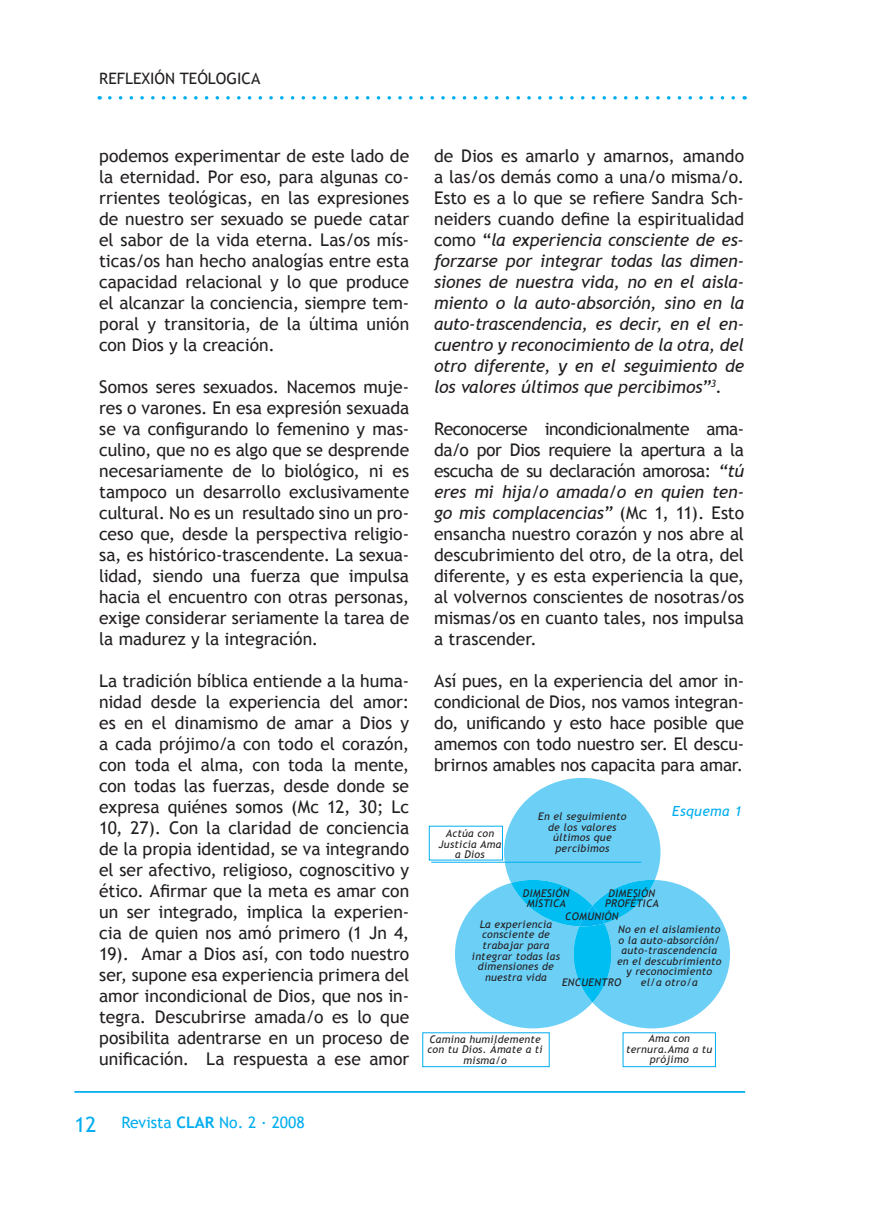
<style>
.page{position:relative;width:893px;height:1216px;background:#fff}
.page>*{position:absolute;margin:0;border:0;box-sizing:border-box;transform-origin:0 0}
.t1{font:17.5px/21px "Trebuchet MS";letter-spacing:-.005em;color:#231f20;text-align:justify}
.t2{font:italic 17.5px/21px "Trebuchet MS";letter-spacing:-.015em;color:#231f20;text-align:justify}
.t3{font:15.75px "Trebuchet MS";color:#00aeef}
.t4{font:15.75px "Trebuchet MS";color:#231f20}
.t5{font:italic 14px "Trebuchet MS";letter-spacing:.025em;color:#00aeef}
.t6{font:italic 10.5px/10.5px "Trebuchet MS";letter-spacing:.025em;color:#231f20;text-align:center}
.s1{font-style:normal}
.s2{font-style:italic}
.s3{font-size:21px}
.s4{font-weight:700}
</style>
<div class="page">
<hr style="left:74px;top:1090px;width:671px;height:2px;background:#00aeef">
<svg style="left:110px;top:96px;width:635px;height:4px"></svg>
<svg style="left:455px;top:777px;width:275px;height:251px"></svg>
<hr style="left:431px;top:861px;width:210px;height:1px;background:#00aeef">
<div style="left:422px;top:1032px;width:128px;height:35px;border:1px solid #00aeef"></div>
<div style="left:429px;top:825px;width:74px;height:35px;border:1px solid #00aeef"></div>
<div style="left:623px;top:1032px;width:93px;height:35px;border:1px solid #00aeef"></div>
<p class="t4" style="left:99px;top:69px;width:163px">REFLEXIÓN TEÓLOGICA</p>
<p class="t1" style="left:99px;top:145px;width:312px">podemos experimentar de este lado de la eternidad. Por eso, para algunas co&shy;rrientes teológicas, en las expresiones de nuestro ser sexuado se puede catar el sabor de la vida eterna. Las/os mís&shy;ticas/os han hecho analogías entre esta capacidad relacional y lo que produce el alcanzar la conciencia, siempre tem&shy;poral y transitoria, de la última unión con Dios y la creación.</p>
<p class="t1" style="left:99px;top:376px;width:312px">Somos seres sexuados. Nacemos muje&shy;res o varones. En esa expresión sexuada se va configurando lo femenino y mas&shy;culino, que no es algo que se desprende necesariamente de lo biológico, ni es tampoco un desarrollo exclusivamente cultural. No es un resultado sino un pro&shy;ceso que, desde la perspectiva religio&shy;sa, es histórico-trascendente. La sexua&shy;lidad, siendo una fuerza que impulsa hacia el encuentro con otras personas, exige considerar seriamente la tarea de la madurez y la integración.</p>
<p class="t1" style="left:99px;top:670px;width:312px">La tradición bíblica entiende a la huma&shy;nidad desde la experiencia del amor: es en el dinamismo de amar a Dios y a cada prójimo/a con todo el corazón, con toda el alma, con toda la mente, con todas las fuerzas, desde donde se expresa quiénes somos (Mc 12, 30; Lc 10, 27). Con la claridad de conciencia de la propia identidad, se va integrando el ser afectivo, religioso, cognoscitivo y ético. Afirmar que la meta es amar con un ser integrado, implica la experien&shy;cia de quien nos amó primero (1 Jn 4, 19). Amar a Dios así, con todo nuestro ser, supone esa experiencia primera del amor incondicional de Dios, que nos in&shy;tegra. Descubrirse amada/o es lo que posibilita adentrarse en un proceso de unificación. La respuesta a ese amor</p>
<p class="t2" style="left:434px;top:145px;width:312px"><span class="s1">de Dios es amarlo y amarnos, amando a las/os demás como a una/o misma/o.<br>Esto es a lo que se refiere Sandra Sch&shy;neiders cuando define la espiritualidad como “</span>la experiencia consciente de es&shy;forzarse por integrar todas las dimen&shy;siones de nuestra vida, no en el aisla&shy;miento o la auto-absorción, sino en la auto-trascendencia, es decir, en el en&shy;cuentro y reconocimiento de la otra, del otro diferente, y en el seguimiento de los valores últimos que percibimos”<sup>3</sup>.</p>
<p class="t1" style="left:434px;top:418px;width:312px">Reconocerse incondicionalmente ama&shy;da/o por Dios requiere la apertura a la escucha de su declaración amorosa: <span class="s2">“tú eres mi hija/o amada/o en quien ten&shy;go mis complacencias”</span> (Mc 1, 11). Esto ensancha nuestro corazón y nos abre al descubrimiento del otro, de la otra, del diferente, y es esta experiencia la que, al volvernos conscientes de nosotras/os mismas/os en cuanto tales, nos impulsa a trascender.</p>
<p class="t1" style="left:434px;top:670px;width:312px">Así pues, en la experiencia del amor in&shy;condicional de Dios, nos vamos integran&shy;do, unificando y esto hace posible que amemos con todo nuestro ser. El descu&shy;brirnos amables nos capacita para amar.</p>
<p class="t5" style="left:672px;top:802px;width:71px">Esquema 1</p>
<p class="t6" style="left:538px;top:811px;width:90px">En el seguimiento de los valores últimos que percibimos</p>
<p class="t6" style="left:523px;top:888px;width:48px">DIMESIÓN<br>MÍSTICA</p>
<p class="t6" style="left:605px;top:888px;width:55px">DIMESIÓN<br>PROFÉTICA</p>
<p class="t6" style="left:472px;top:919px;width:90px">La experiencia consciente de trabajar para integrar todas las dimensiones de nuestra vida</p>
<p class="t6" style="left:439px;top:828px;width:64px">Actúa con<br>Justicia Ama a Dios</p>
<p class="t6" style="left:565px;top:911px;width:55px">COMUNIÓN</p>
<p class="t6" style="left:617px;top:924px;width:106px">No en el aislamiento o la auto-absorción/ auto-trascendencia en el descubrimiento y reconocimiento el/a otro/a</p>
<p class="t6" style="left:562px;top:976px;width:61px">ENCUENTRO</p>
<p class="t6" style="left:428px;top:1033px;width:117px">Camina humildemente con tu Dios. Ámate a ti misma/o</p>
<p class="t6" style="left:626px;top:1033px;width:88px">Ama con ternura.Ama a tu prójimo</p>
<p class="t3" style="left:75px;top:1112px;width:232px"><span class="s3">12</span> Revista <span class="s4">CLAR</span> No. 2 · 2008</p>
</div>
